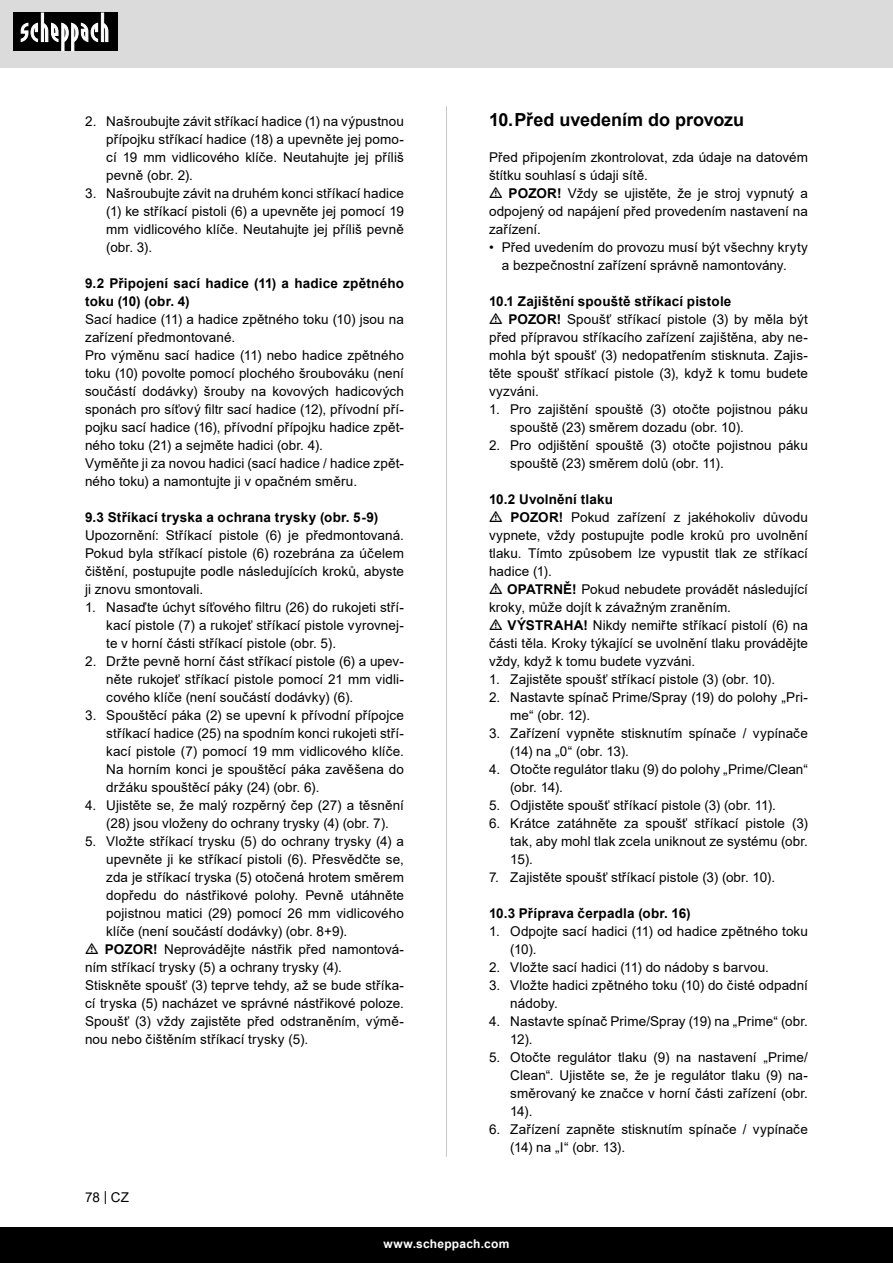
<style>
.page{position:relative;width:893px;height:1263px;background:#fff}
.page>*{position:absolute;margin:0;border:0;box-sizing:border-box;transform-origin:0 0}
.t1{font:700 18px "Arial";color:#000}
.t2{font:13.5px/18px "Arial";letter-spacing:.005em;color:#000;text-align:justify}
.t3{font:700 13.5px/18px "Arial";letter-spacing:.015em;color:#000}
.t4{font:700 12px "Arial";letter-spacing:.02em;color:#fff}
.s1{font-weight:700}
</style>
<div class="page">
<div style="left:0;top:0;width:893px;height:67px;background:#dbdbdb"></div>
<div style="left:0;top:1227px;width:893px;height:36px;background:#000"></div>
<div style="left:13px;top:13px;width:105px;height:38px;background:#000"></div>
<svg style="left:21px;top:13px;width:87px;height:38px"></svg>
<hr style="left:446px;top:106px;width:1px;height:1051px;background:#c7c7c7">
<p class="t2" style="left:106px;top:112px;width:299px;text-indent:-21px">2. Našroubujte závit stříkací hadice (1) na výpustnou přípojku stříkací hadice (18) a upevněte jej pomo&shy;cí 19 mm vidlicového klíče. Neutahujte jej příliš pevně (obr. 2).</p>
<p class="t2" style="left:106px;top:184px;width:299px;text-indent:-21px">3. Našroubujte závit na druhém konci stříkací hadice (1) ke stříkací pistoli (6) a upevněte jej pomocí 19 mm vidlicového klíče. Neutahujte jej příliš pevně (obr. 3).</p>
<p class="t3" style="left:85px;top:274px;width:320px">9.2 Připojení sací hadice (11) a hadice zpětného toku (10) (obr. 4)</p>
<p class="t2" style="left:85px;top:310px;width:320px">Sací hadice (11) a hadice zpětného toku (10) jsou na zařízení předmontované.</p>
<p class="t2" style="left:85px;top:346px;width:320px">Pro výměnu sací hadice (11) nebo hadice zpětného toku (10) povolte pomocí plochého šroubováku (není součástí dodávky) šrouby na kovových hadicových sponách pro síťový filtr sací hadice (12), přívodní pří&shy;pojku sací hadice (16), přívodní přípojku hadice zpět&shy;ného toku (21) a sejměte hadici (obr. 4).</p>
<p class="t2" style="left:85px;top:454px;width:320px">Vyměňte ji za novou hadici (sací hadice / hadice zpět&shy;ného toku) a namontujte ji v opačném směru.</p>
<p class="t3" style="left:85px;top:508px;width:295px">9.3 Stříkací tryska a ochrana trysky (obr. 5-9)</p>
<p class="t2" style="left:85px;top:526px;width:320px">Upozornění: Stříkací pistole (6) je předmontovaná.<br>Pokud byla stříkací pistole (6) rozebrána za účelem čištění, postupujte podle následujících kroků, abyste ji znovu smontovali.</p>
<p class="t2" style="left:106px;top:598px;width:299px;text-indent:-21px">1. Nasaďte úchyt síťového filtru (26) do rukojeti stří&shy;kací pistole (7) a rukojeť stříkací pistole vyrovnej&shy;te v horní části stříkací pistole (obr. 5).</p>
<p class="t2" style="left:106px;top:652px;width:299px;text-indent:-21px">2. Držte pevně horní část stříkací pistole (6) a upev&shy;něte rukojeť stříkací pistole pomocí 21 mm vidli&shy;cového klíče (není součástí dodávky) (6).</p>
<p class="t2" style="left:106px;top:706px;width:299px;text-indent:-21px">3. Spouštěcí páka (2) se upevní k přívodní přípojce stříkací hadice (25) na spodním konci rukojeti stří&shy;kací pistole (7) pomocí 19 mm vidlicového klíče.<br>Na horním konci je spouštěcí páka zavěšena do držáku spouštěcí páky (24) (obr. 6).</p>
<p class="t2" style="left:85px;top:796px;width:320px;text-align:center">4. Ujistěte se, že malý rozpěrný čep (27) a těsnění (28) jsou vloženy do ochrany trysky (4) (obr. 7).</p>
<p class="t2" style="left:106px;top:832px;width:299px;text-indent:-21px">5. Vložte stříkací trysku (5) do ochrany trysky (4) a upevněte ji ke stříkací pistoli (6). Přesvědčte se, zda je stříkací tryska (5) otočená hrotem směrem dopředu do nástřikové polohy. Pevně utáhněte pojistnou matici (29) pomocí 26 mm vidlicového klíče (není součástí dodávky) (obr. 8+9).</p>
<p class="t2" style="left:85px;top:940px;width:320px;text-indent:20px"><span class="s1">POZOR!</span> Neprovádějte nástřik před namontová&shy;ním stříkací trysky (5) a ochrany trysky (4).</p>
<p class="t2" style="left:85px;top:976px;width:320px">Stiskněte spoušť (3) teprve tehdy, až se bude stříka&shy;cí tryska (5) nacházet ve správné nástřikové poloze.<br>Spoušť (3) vždy zajistěte před odstraněním, výmě&shy;nou nebo čištěním stříkací trysky (5).</p>
<p class="t2" style="left:85px;top:1188px;width:46px">78 | CZ</p>
<p class="t1" style="left:489px;top:107px;width:257px">10.Před uvedením do provozu</p>
<p class="t2" style="left:489px;top:148px;width:320px">Před připojením zkontrolovat, zda údaje na datovém štítku souhlasí s údaji sítě.</p>
<p class="t2" style="left:489px;top:184px;width:320px;text-indent:20px"><span class="s1">POZOR!</span> Vždy se ujistěte, že je stroj vypnutý a odpojený od napájení před provedením nastavení na zařízení.</p>
<p class="t2" style="left:502px;top:238px;width:308px;text-indent:-13px">• Před uvedením do provozu musí být všechny kryty a bezpečnostní zařízení správně namontovány.</p>
<p class="t3" style="left:489px;top:292px;width:244px">10.1 Zajištění spouště stříkací pistole</p>
<p class="t2" style="left:489px;top:310px;width:320px;text-indent:19px"><span class="s1">POZOR!</span> Spoušť stříkací pistole (3) by měla být před přípravou stříkacího zařízení zajištěna, aby ne&shy;mohla být spoušť (3) nedopatřením stisknuta. Zajis&shy;těte spoušť stříkací pistole (3), když k tomu budete vyzváni.</p>
<p class="t2" style="left:510px;top:400px;width:299px;text-indent:-21px">1. Pro zajištění spouště (3) otočte pojistnou páku spouště (23) směrem dozadu (obr. 10).</p>
<p class="t2" style="left:510px;top:436px;width:299px;text-indent:-21px">2. Pro odjištění spouště (3) otočte pojistnou páku spouště (23) směrem dolů (obr. 11).</p>
<p class="t3" style="left:489px;top:490px;width:125px">10.2 Uvolnění tlaku</p>
<p class="t2" style="left:489px;top:508px;width:320px;text-indent:21px"><span class="s1">POZOR!</span> Pokud zařízení z jakéhokoliv důvodu vypnete, vždy postupujte podle kroků pro uvolnění tlaku. Tímto způsobem lze vypustit tlak ze stříkací hadice (1).</p>
<p class="t2" style="left:489px;top:580px;width:320px;text-indent:18px"><span class="s1">OPATRNĚ!</span> Pokud nebudete provádět následující kroky, může dojít k závažným zraněním.</p>
<p class="t2" style="left:489px;top:616px;width:320px;text-indent:18px"><span class="s1">VÝSTRAHA!</span> Nikdy nemiřte stříkací pistolí (6) na části těla. Kroky týkající se uvolnění tlaku provádějte vždy, když k tomu budete vyzváni.</p>
<p class="t2" style="left:489px;top:670px;width:288px">1. Zajistěte spoušť stříkací pistole (3) (obr. 10).</p>
<p class="t2" style="left:510px;top:688px;width:299px;text-indent:-21px">2. Nastavte spínač Prime/Spray (19) do polohy „Pri&shy;me“ (obr. 12).</p>
<p class="t2" style="left:510px;top:724px;width:299px;text-indent:-21px">3. Zařízení vypněte stisknutím spínače / vypínače (14) na „0“ (obr. 13).</p>
<p class="t2" style="left:510px;top:760px;width:299px;text-indent:-21px">4. Otočte regulátor tlaku (9) do polohy „Prime/Clean“ (obr. 14).</p>
<p class="t2" style="left:489px;top:796px;width:288px">5. Odjistěte spoušť stříkací pistole (3) (obr. 11).</p>
<p class="t2" style="left:510px;top:814px;width:299px;text-indent:-21px">6. Krátce zatáhněte za spoušť stříkací pistole (3) tak, aby mohl tlak zcela uniknout ze systému (obr.<br>15).</p>
<p class="t2" style="left:489px;top:868px;width:288px">7. Zajistěte spoušť stříkací pistole (3) (obr. 10).</p>
<p class="t3" style="left:489px;top:904px;width:203px">10.3 Příprava čerpadla (obr. 16)</p>
<p class="t2" style="left:510px;top:922px;width:299px;text-indent:-21px">1. Odpojte sací hadici (11) od hadice zpětného toku (10).</p>
<p class="t2" style="left:489px;top:958px;width:282px">2. Vložte sací hadici (11) do nádoby s barvou.</p>
<p class="t2" style="left:510px;top:976px;width:299px;text-indent:-21px">3. Vložte hadici zpětného toku (10) do čisté odpadní nádoby.</p>
<p class="t2" style="left:510px;top:1012px;width:299px;text-indent:-21px">4. Nastavte spínač Prime/Spray (19) na „Prime“ (obr.<br>12).</p>
<p class="t2" style="left:510px;top:1048px;width:299px;text-indent:-21px">5. Otočte regulátor tlaku (9) na nastavení „Prime/ Clean“. Ujistěte se, že je regulátor tlaku (9) na&shy;směrovaný ke značce v horní části zařízení (obr.<br>14).</p>
<p class="t2" style="left:510px;top:1120px;width:299px;text-indent:-21px">6. Zařízení zapněte stisknutím spínače / vypínače (14) na „I“ (obr. 13).</p>
<p class="t4" style="left:384px;top:1235px;width:127px">www.scheppach.com</p>
</div>
